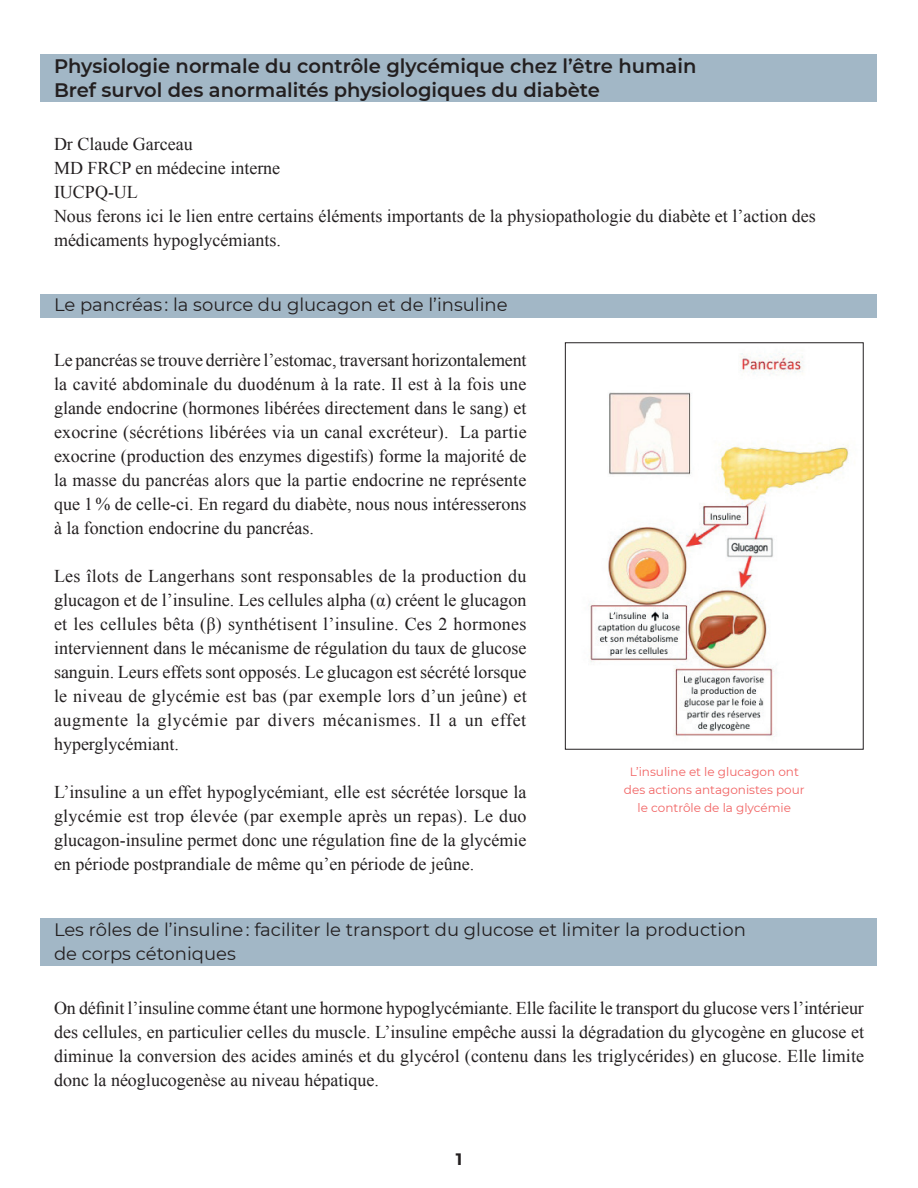
<style>
.page{position:relative;width:918px;height:1188px;background:#fff}
.page>*{position:absolute;margin:0;border:0;box-sizing:border-box;transform-origin:0 0}
.t1{font:600 19.5px/24px "Montserrat";color:#231f20}
.t2{font:18px/24px "Times New Roman";color:#231f20;text-align:justify}
.t3{font:18px/24px "Montserrat";color:#231f20}
.t4{font:700 16.5px "Montserrat";color:#231f20}
.t5{font:12px/18px "Montserrat";color:#f16363;text-align:center}
</style>
<div class="page">
<div style="left:40px;top:54px;width:838px;height:48px;background:#a2b7c6"></div>
<div style="left:40px;top:294px;width:838px;height:24px;background:#a2b7c6"></div>
<img style="left:565px;top:342px;width:299px;height:407px">
<div style="left:40px;top:918px;width:838px;height:48px;background:#a2b7c6"></div>
<p class="t1" style="left:54px;top:53px;width:644px">Physiologie normale du contrôle glycémique chez l’être humain<br>Bref survol des anormalités physiologiques du diabète</p>
<p class="t2" style="left:54px;top:132px;width:763px;text-align:left">Dr Claude Garceau<br>MD FRCP en médecine interne<br>IUCPQ-UL<br>Nous ferons ici le lien entre certains éléments importants de la physiopathologie du diabète et l’action des médicaments hypoglycémiants.</p>
<p class="t3" style="left:54px;top:292px;width:455px">Le pancréas : la source du glucagon et de l’insuline</p>
<p class="t2" style="left:54px;top:348px;width:474px">Le pancréas se trouve derrière l’estomac, traversant horizontalement la cavité abdominale du duodénum à la rate. Il est à la fois une glande endocrine (hormones libérées directement dans le sang) et exocrine (sécrétions libérées via un canal excréteur). La partie exocrine (production des enzymes digestifs) forme la majorité de la masse du pancréas alors que la partie endocrine ne représente que 1% de celle-ci. En regard du diabète, nous nous intéresserons à la fonction endocrine du pancréas.</p>
<p class="t2" style="left:54px;top:564px;width:474px">Les îlots de Langerhans sont responsables de la production du gluca-gon et de l’insuline. Les cellules alpha (α) créent le glucagon et les cellules bêta (β) synthétisent l’insuline. Ces 2 hormones interviennent dans le mécanisme de régulation du taux de glucose sanguin. Leurs effets sont opposés. Le glucagon est sécrété lorsque le niveau de glycémie est bas (par exemple lors d’un jeûne) et augmente la glycémie par divers mécanismes. Il a un effet hyperglycémiant.</p>
<p class="t2" style="left:54px;top:780px;width:474px">L’insuline a un effet hypoglycémiant, elle est sécrétée lorsque la glycémie est trop élevée (par exemple après un repas). Le duo glucagon-insuline permet donc une régulation fine de la glycémie en période postprandiale de même qu’en période de jeûne.</p>
<p class="t5" style="left:624px;top:762px;width:182px">L’insuline et le glucagon ont des actions antagonistes pour le contrôle de la glycémie</p>
<p class="t3" style="left:54px;top:917px;width:693px">Les rôles de l’insuline : faciliter le transport du glucose et limiter la production de corps cétoniques</p>
<p class="t2" style="left:54px;top:996px;width:812px">On définit l’insuline comme étant une hormone hypoglycémiante. Elle facilite le transport du glucose vers l’intérieur des cellules, en particulier celles du muscle. L’insuline empêche aussi la dégradation du glycogène en glucose et diminue la conversion des acides aminés et du glycérol (contenu dans les triglycérides) en glucose. Elle limite donc la néoglucogenèse au niveau hépatique.</p>
<p class="t4" style="left:456px;top:1147px;width:8px">1</p>
</div>
